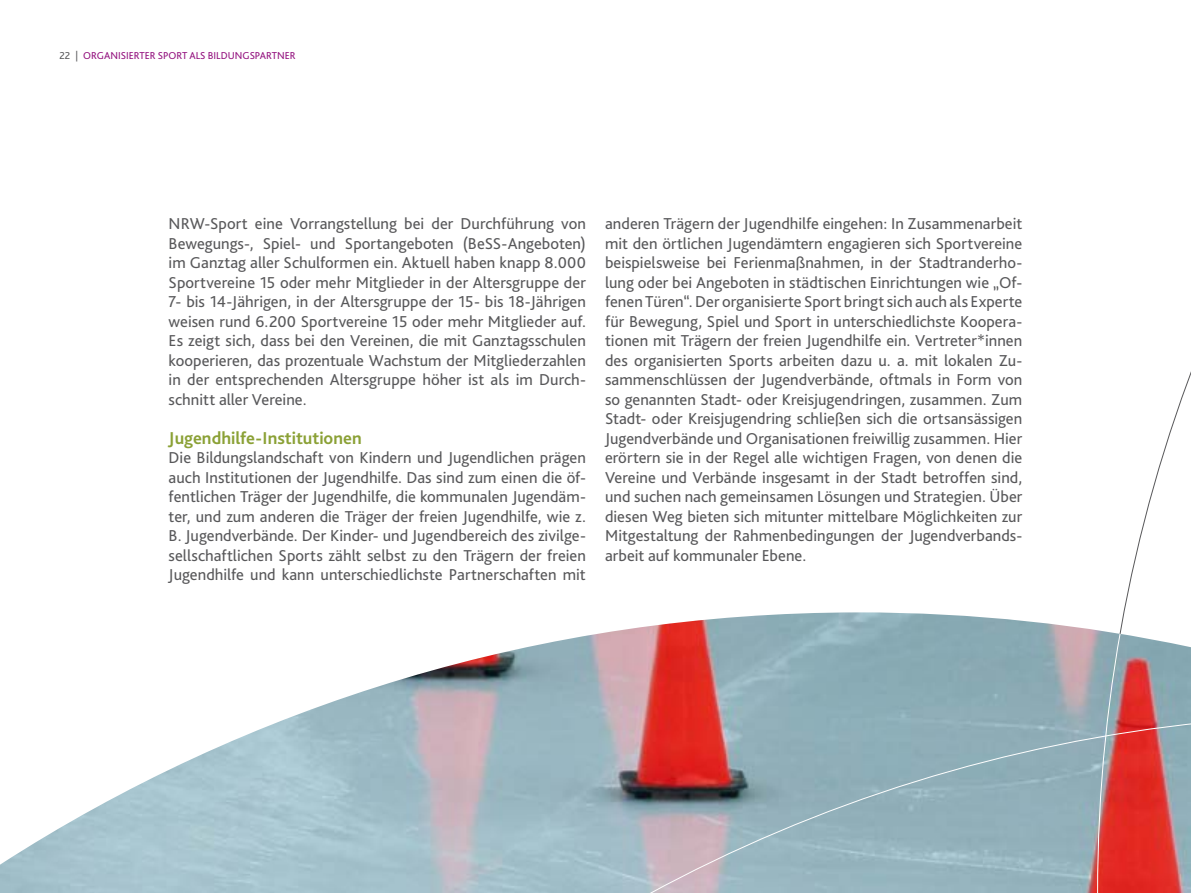
<style>
.page{position:relative;width:1191px;height:893px;background:#fff}
.page>*{position:absolute;margin:0;border:0;box-sizing:border-box;transform-origin:0 0}
.t1{font:700 18px "Bliss Pro";color:#8ba136}
.t2{font:16.5px/19.5px "Bliss Pro";color:#58585a;text-align:justify}
.t3{font:10.5px "Bliss Pro";color:#93117e}
.s1{color:#58585a}
</style>
<div class="page">
<svg style="left:1123px;top:371px;width:68px;height:241px"></svg>
<img style="left:299px;top:612px;width:798px;height:102px">
<svg style="left:1097px;top:612px;width:94px;height:102px"></svg>
<svg style="left:0;top:714px;width:1191px;height:179px;background:#adb2ba"></svg>
<p class="t3" style="left:60px;top:49px;width:238px"><span class="s1">22 |</span> ORGANISIERTER SPORT ALS BILDUNGSPARTNER</p>
<p class="t2" style="left:169px;top:214px;width:419px">NRW-Sport eine Vorrangstellung bei der Durchführung von Bewegungs-, Spiel- und Sportangeboten (BeSS-Angeboten) im Ganztag aller Schulformen ein. Aktuell haben knapp 8.000<br>Sportvereine 15 oder mehr Mitglieder in der Altersgruppe der 7- bis 14-Jährigen, in der Altersgruppe der 15- bis 18-Jährigen weisen rund 6.200 Sportvereine 15 oder mehr Mitglieder auf.<br>Es zeigt sich, dass bei den Vereinen, die mit Ganztagsschulen kooperieren, das prozentuale Wachstum der Mitgliederzahlen in der entsprechenden Altersgruppe höher ist als im Durch&shy;schnitt aller Vereine.</p>
<p class="t1" style="left:169px;top:426px;width:195px">Jugendhilfe-Institutionen</p>
<p class="t2" style="left:169px;top:448px;width:419px">Die Bildungslandschaft von Kindern und Jugendlichen prägen auch Institutionen der Jugendhilfe. Das sind zum einen die öf&shy;fentlichen Träger der Jugendhilfe, die kommunalen Jugendäm&shy;ter, und zum anderen die Träger der freien Jugendhilfe, wie z.<br>B. Jugendverbände. Der Kinder- und Jugendbereich des zivilge&shy;sellschaftlichen Sports zählt selbst zu den Trägern der freien Jugendhilfe und kann unterschiedlichste Partnerschaften mit</p>
<p class="t2" style="left:605px;top:214px;width:419px">anderen Trägern der Jugendhilfe eingehen: In Zusammenarbeit mit den örtlichen Jugendämtern engagieren sich Sportvereine beispielsweise bei Ferienmaßnahmen, in der Stadtranderho&shy;lung oder bei Angeboten in städtischen Einrichtungen wie „Of&shy;fenen Türen“. Der organisierte Sport bringt sich auch als Experte für Bewegung, Spiel und Sport in unterschiedlichste Koopera&shy;tionen mit Trägern der freien Jugendhilfe ein. Vertreter*innen des organisierten Sports arbeiten dazu u. a. mit lokalen Zu&shy;sammenschlüssen der Jugendverbände, oftmals in Form von so genannten Stadt- oder Kreisjugendringen, zusammen. Zum Stadt- oder Kreisjugendring schließen sich die ortsansässigen Jugendverbände und Organisationen freiwillig zusammen. Hier erörtern sie in der Regel alle wichtigen Fragen, von denen die Vereine und Verbände insgesamt in der Stadt betroffen sind, und suchen nach gemeinsamen Lösungen und Strategien. Über diesen Weg bieten sich mitunter mittelbare Möglichkeiten zur Mitgestaltung der Rahmenbedingungen der Jugendverbands&shy;arbeit auf kommunaler Ebene.</p>
</div>
